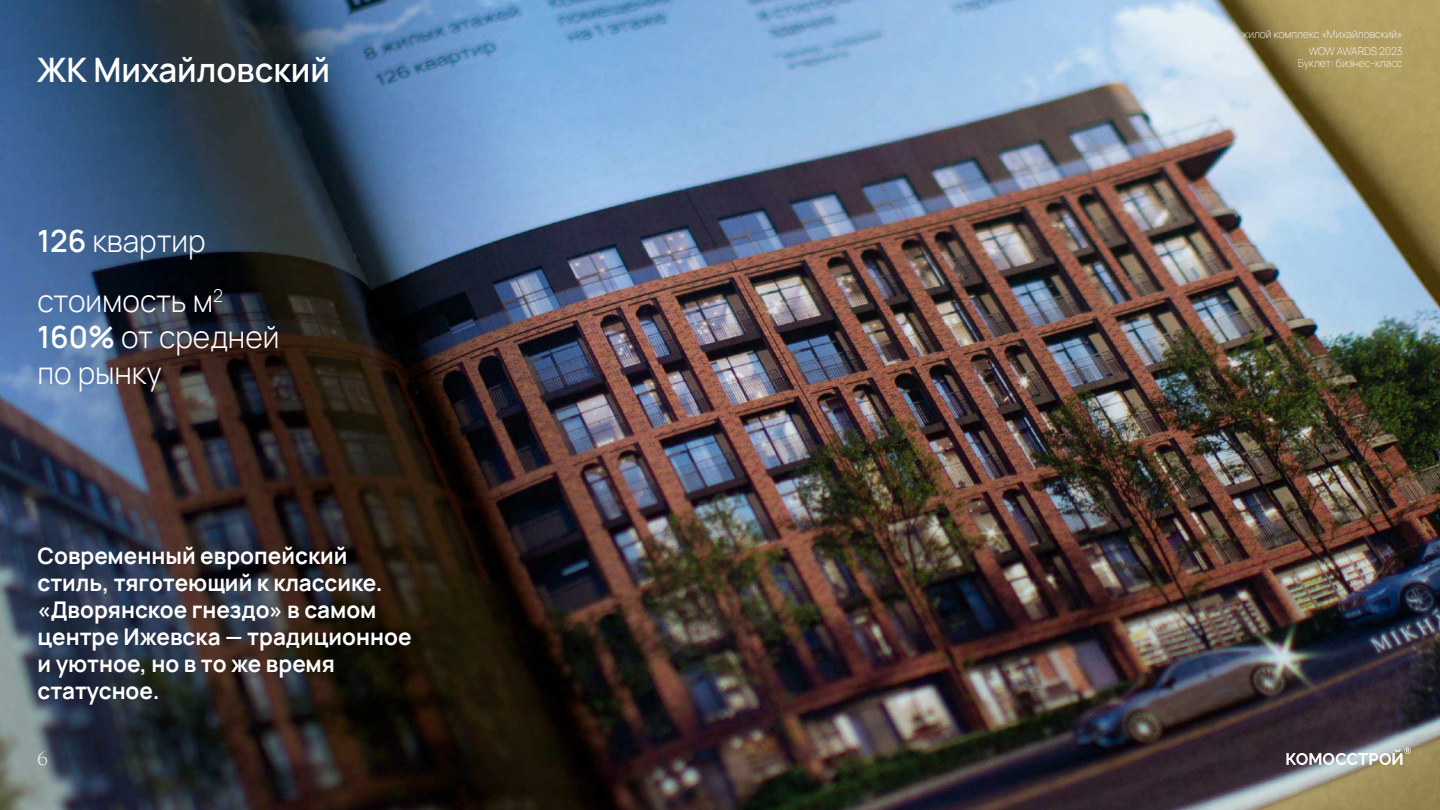
<style>
.page{position:relative;width:1440px;height:810px;background:#fff}
.page>*{position:absolute;margin:0;border:0;box-sizing:border-box;transform-origin:0 0}
.t1{font:600 33px "Manrope";color:#fff}
.t2{font:300 30px/60px "Manrope";color:#fff}
.t3{font:700 22.5px/27px "Manrope";color:#fff}
.t4{font:300 20.25px "Wremena";color:#fff}
.t5{font:200 10.5px/17.1px "Manrope";color:#fff;text-align:right}
.s1{font-weight:600}
</style>
<div class="page">
<img style="left:0;top:0;width:1440px;height:810px">
<svg style="left:1286px;top:748px;width:125px;height:17px"></svg>
<h1 class="t1" style="left:37px;top:43px;width:295px">ЖК Михайловский</h1>
<h2 class="t2" style="left:38px;top:210px;width:187px"><span class="s1">126</span> квартир стоимость м<sup>2</sup></h2>
<h2 class="t2" style="left:37px;top:318px;width:243px;line-height:36px"><span class="s1">160%</span> от средней по рынку</h2>
<p class="t3" style="left:38px;top:540px;width:376px">Современный европейский стиль, тяготеющий к классике. «Дворянское гнездо» в самом центре Ижевска — традиционное и уютное, но в то же время статусное.</p>
<p class="t4" style="left:38px;top:747px;width:12px">6</p>
<p class="t5" style="left:1241px;top:25px;width:163px">жилой комплекс «Михайловский»<br>WOW AWARDS 2023</p>
<p class="t5" style="left:1298px;top:54px;width:106px">Буклет: бизнес-класс</p>
</div>
